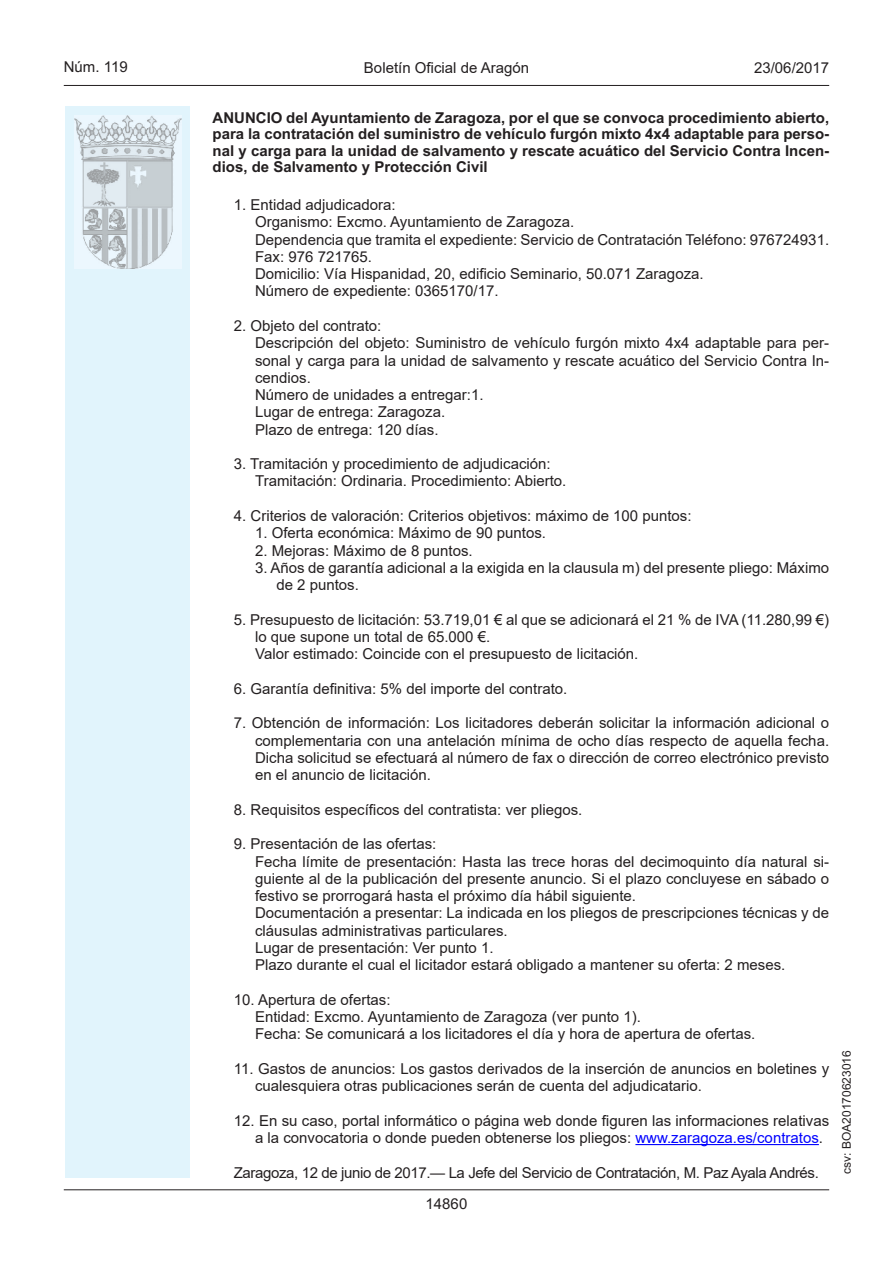
<style>
.page{position:relative;width:893px;height:1263px;background:#fff}
.page>*{position:absolute;margin:0;border:0;box-sizing:border-box;transform-origin:0 0}
.Sangrado_04{font:15px/17.2px "Arial MT2";color:#231f20}
.Sangrado_01{font:15px/17.2px "Arial MT2";color:#231f20}
.inicio_de_parrafo{font:15px "Arial MT2";color:#231f20}
.Titulo_text{font:700 15px/16.5px "Arial";color:#231f20;text-align:justify}
.Sangrado_02{font:15px/17.2px "Arial MT2";color:#231f20}
.inicio_de_parrafo-2{font:15px "Arial MT2";letter-spacing:-.025em;color:#231f20}
.estilo_head-c{font:15px "Arial MT2";color:#231f20}
.estilo_head-d{font:15px "Arial";color:#231f20}
.estilo_head-i{font:15px "Arial";color:#231f20}
.numero_pagina{font:15px "Arial";color:#231f20}
.estilo_head-i-2{font:12px "Arial";color:#231f20}
.s1{color:#00f}
.s2{font-family:"Arial"}
</style>
<div class="page">
<div style="left:65px;top:106px;width:125px;height:1072px;background:#e1f4fc"></div>
<img style="left:75px;top:115px;width:106px;height:153px">
<hr style="left:64px;top:85px;width:765px;height:1px;background:#231f20">
<hr style="left:64px;top:1189px;width:765px;height:1px;background:#231f20">
<hr style="left:635px;top:1144px;width:184px;height:1px;background:#00f">
<p class="estilo_head-i" style="left:64px;top:57px;width:65px">Núm. 119</p>
<p class="estilo_head-c" style="left:364px;top:57px;width:167px">Boletín Oficial de Aragón</p>
<p class="estilo_head-d" style="left:754px;top:57px;width:77px">23/06/2017</p>
<p class="Titulo_text" style="left:213px;top:110px;width:618px">ANUNCIO del Ayuntamiento de Zaragoza, por el que se convoca procedimiento abierto, para la contratación del suministro de vehículo furgón mixto 4x4 adaptable para perso&shy;nal y carga para la unidad de salvamento y rescate acuático del Servicio Contra Incen&shy;dios, de Salvamento y Protección Civil</p>
<p class="inicio_de_parrafo" style="left:234px;top:194px;width:163px">1. Entidad adjudicadora:</p>
<p class="Sangrado_04" style="left:255px;top:213px;width:321px">Organismo: Excmo. Ayuntamiento de Zaragoza.</p>
<p class="Sangrado_04" style="left:255px;top:231px;width:575px">Dependencia que tramita el expediente: Servicio de Contratación Teléfono: 976724931.<br>Fax: 976 721765.</p>
<p class="Sangrado_04" style="left:255px;top:265px;width:450px">Domicilio: Vía Hispanidad, 20, edificio Seminario, 50.071 Zaragoza.</p>
<p class="Sangrado_04" style="left:255px;top:282px;width:245px">Número de expediente: 0365170/17.</p>
<p class="inicio_de_parrafo" style="left:234px;top:315px;width:149px">2. Objeto del contrato:</p>
<p class="Sangrado_04" style="left:255px;top:334px;width:576px;text-align:justify">Descripción del objeto: Suministro de vehículo furgón mixto 4x4 adaptable para per&shy;sonal y carga para la unidad de salvamento y rescate acuático del Servicio Contra In&shy;cendios.</p>
<p class="Sangrado_04" style="left:255px;top:386px;width:230px">Número de unidades a entregar:1.</p>
<p class="Sangrado_04" style="left:255px;top:403px;width:192px">Lugar de entrega: Zaragoza.</p>
<p class="Sangrado_04" style="left:255px;top:421px;width:185px">Plazo de entrega: 120 días.</p>
<p class="inicio_de_parrafo" style="left:234px;top:454px;width:318px">3. Tramitación y procedimiento de adjudicación:</p>
<p class="Sangrado_04" style="left:255px;top:472px;width:313px">Tramitación: Ordinaria. Procedimiento: Abierto.</p>
<p class="inicio_de_parrafo" style="left:234px;top:505px;width:459px">4. Criterios de valoración: Criterios objetivos: máximo de 100 puntos:</p>
<p class="Sangrado_02" style="left:255px;top:524px;width:292px">1. Oferta económica: Máximo de 90 puntos.</p>
<p class="Sangrado_02" style="left:255px;top:542px;width:219px">2. Mejoras: Máximo de 8 puntos.</p>
<p class="Sangrado_02" style="left:276px;top:559px;width:554px;text-indent:-21px">3. Años de garantía adicional a la exigida en la clausula m) del presente pliego: Máximo de 2 puntos.</p>
<p class="Sangrado_01" style="left:255px;top:611px;width:576px;text-indent:-21px">5. Presupuesto de licitación: 53.719,01 € al que se adicionará el 21 % de IVA (11.280,99 €) lo que supone un total de 65.000 €.</p>
<p class="Sangrado_04" style="left:255px;top:645px;width:385px">Valor estimado: Coincide con el presupuesto de licitación.</p>
<p class="inicio_de_parrafo" style="left:234px;top:678px;width:335px">6. Garantía definitiva: 5% del importe del contrato.</p>
<p class="Sangrado_01" style="left:255px;top:714px;width:576px;text-align:justify;text-indent:-21px">7. Obtención de información: Los licitadores deberán solicitar la información adicional o complementaria con una antelación mínima de ocho días respecto de aquella fecha.<br>Dicha solicitud se efectuará al número de fax o dirección de correo electrónico previsto en el anuncio de licitación.</p>
<p class="inicio_de_parrafo" style="left:234px;top:799px;width:350px">8. Requisitos específicos del contratista: ver pliegos.</p>
<p class="inicio_de_parrafo" style="left:234px;top:834px;width:204px">9. Presentación de las ofertas:</p>
<p class="Sangrado_04" style="left:255px;top:852px;width:576px;text-align:justify">Fecha límite de presentación: Hasta las trece horas del decimoquinto día natural si&shy;guiente al de la publicación del presente anuncio. Si el plazo concluyese en sábado o festivo se prorrogará hasta el próximo día hábil siguiente.</p>
<p class="Sangrado_04" style="left:255px;top:904px;width:576px">Documentación a presentar: La indicada en los pliegos de prescripciones técnicas y de cláusulas administrativas particulares.</p>
<p class="Sangrado_04" style="left:255px;top:939px;width:240px">Lugar de presentación: Ver punto 1.</p>
<p class="Sangrado_04" style="left:255px;top:956px;width:532px">Plazo durante el cual el licitador estará obligado a mantener su oferta: 2 meses.</p>
<p class="inicio_de_parrafo" style="left:234px;top:989px;width:158px">10. Apertura de ofertas:</p>
<p class="Sangrado_04" style="left:255px;top:1008px;width:387px">Entidad: Excmo. Ayuntamiento de Zaragoza (ver punto 1).</p>
<p class="Sangrado_04" style="left:255px;top:1025px;width:502px">Fecha: Se comunicará a los licitadores el día y hora de apertura de ofertas.</p>
<p class="Sangrado_01" style="left:255px;top:1060px;width:576px;text-indent:-21px">11. Gastos de anuncios: Los gastos derivados de la inserción de anuncios en boletines y cualesquiera otras publicaciones serán de cuenta del adjudicatario.</p>
<p class="Sangrado_01" style="left:255px;top:1112px;width:576px;text-indent:-21px">12. En su caso, portal informático o página web donde figuren las informaciones relativas a la convocatoria o donde pueden obtenerse los pliegos: <span class="s1">www.zaragoza.es/contratos</span><span class="s2">.</span></p>
<p class="inicio_de_parrafo-2" style="left:234px;top:1162px;width:587px">Zaragoza, 12 de junio de 2017.— La Jefe del Servicio de Contratación, M. Paz Ayala Andrés.</p>
<p class="numero_pagina" style="left:426px;top:1193px;width:43px">14860</p>
<p class="estilo_head-i-2" style="left:838px;top:1174px;width:125px;rotate:-90deg">csv: BOA20170623016</p>
</div>
